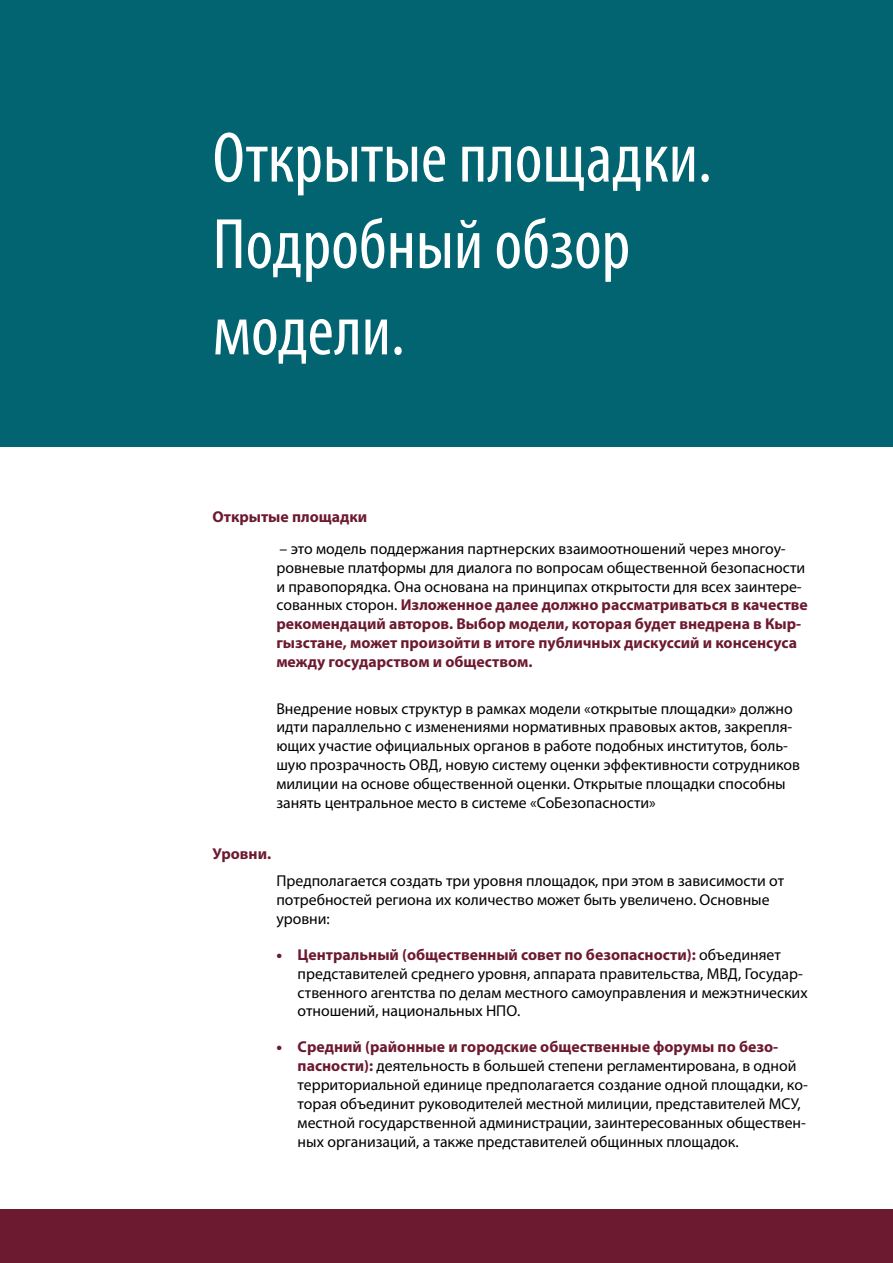
<style>
.page{position:relative;width:893px;height:1263px;background:#fff}
.page>*{position:absolute;margin:0;border:0;box-sizing:border-box;transform-origin:0 0}
.t1{font:condensed 72px/86.4px "Myriad Pro";color:#fff}
.t2{font:15.75px/18.9px "Myriad Pro";color:#000}
.t3{font:700 15.75px "Myriad Pro";color:#6c1a30}
.s1{font-weight:700;color:#6c1a30}
.s2{font-weight:900;color:#6c1a30}
</style>
<div class="page">
<div style="left:0;top:1209px;width:893px;height:54px;background:#6c1a30"></div>
<div style="left:0;top:0;width:893px;height:446px;background:#026470"></div>
<h1 class="t1" style="left:213px;top:114px;width:501px">Открытые площадки.<br>Подробный обзор модели.</h1>
<p class="t3" style="left:213px;top:506px;width:156px">Открытые площадки</p>
<p class="t2" style="left:276px;top:539px;width:533px">– это модель поддержания партнерских взаимоотношений через многоу&shy;ровневые платформы для диалога по вопросам общественной безопасности и правопорядка. Она основана на принципах открытости для всех заинтере&shy;сованных сторон. <span class="s1">Изложенное далее должно рассматриваться в качестве рекомендаций авторов. Выбор модели, которая будет внедрена в Кыр&shy;гызстане, может произойти в итоге публичных дискуссий и консенсуса между государством и обществом.</span></p>
<p class="t2" style="left:276px;top:698px;width:525px">Внедрение новых структур в рамках модели «открытые площадки» должно идти параллельно с изменениями нормативных правовых актов, закрепля&shy;ющих участие официальных органов в работе подобных институтов, боль&shy;шую прозрачность ОВД, новую систему оценки эффективности сотрудников милиции на основе общественной оценки. Открытые площадки способны занять центральное место в системе «СоБезопасности»</p>
<p class="t3" style="left:213px;top:843px;width:60px">Уровни.</p>
<p class="t2" style="left:276px;top:871px;width:509px">Предполагается создать три уровня площадок, при этом в зависимости от потребностей региона их количество может быть увеличено. Основные уровни:</p>
<p class="t2" style="left:298px;top:945px;width:511px;text-indent:-21px"><span class="s2">•</span> <span class="s1">Центральный (общественный совет по безопасности):</span> объединяет представителей среднего уровня, аппарата правительства, МВД, Государ&shy;ственного агентства по делам местного самоуправления и межэтнических отношений, национальных НПО.</p>
<p class="t2" style="left:298px;top:1037px;width:512px;text-indent:-21px"><span class="s2">•</span> <span class="s1">Средний (районные и городские общественные форумы по безо&shy;пасности):</span> деятельность в большей степени регламентирована, в одной территориальной единице предполагается создание одной площадки, ко&shy;торая объединит руководителей местной милиции, представителей МСУ, местной государственной администрации, заинтересованных обществен&shy;ных организаций, а также представителей общинных площадок.</p>
</div>
